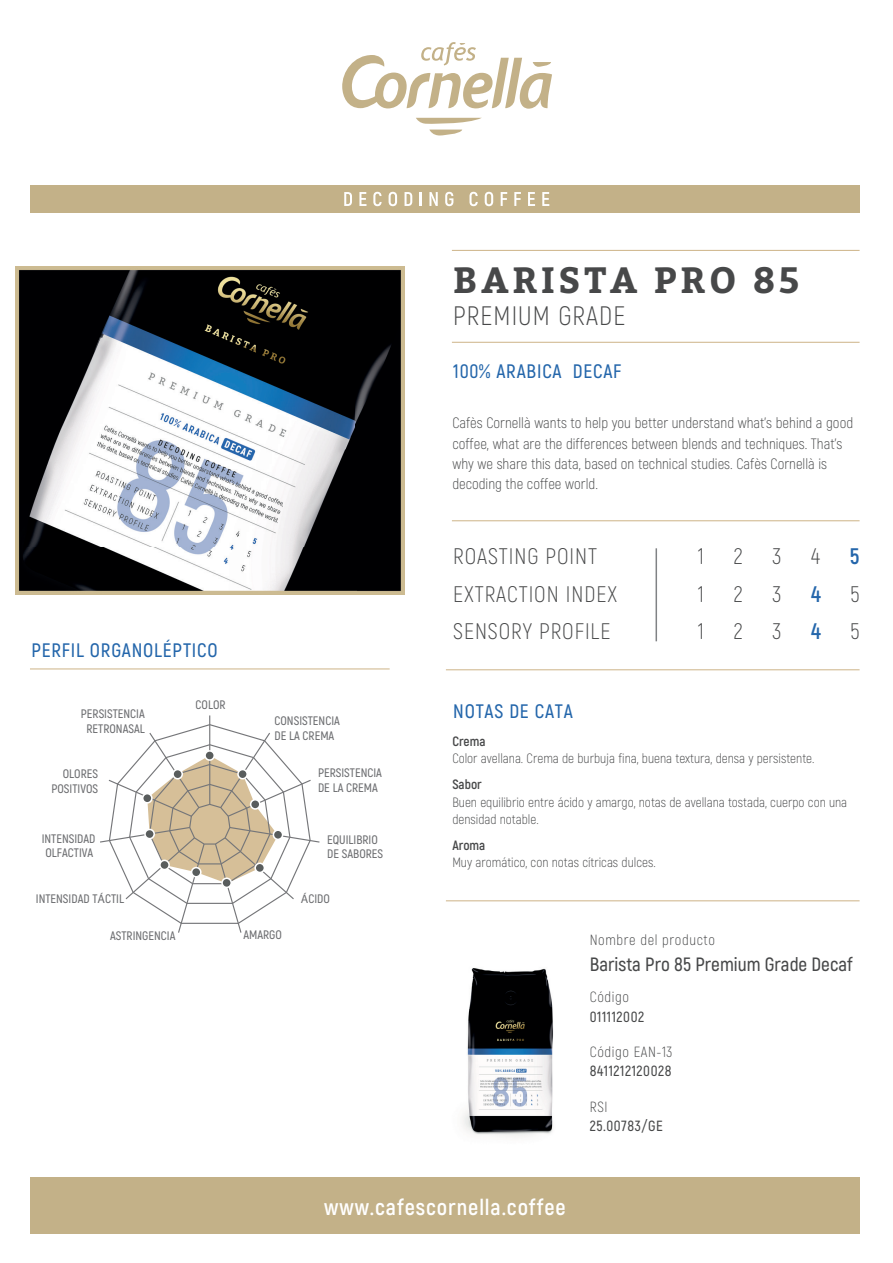
<style>
.page{position:relative;width:893px;height:1263px;background:#fff}
.page>*{position:absolute;margin:0;border:0;box-sizing:border-box;transform-origin:0 0}
.t1{font:700 36.45px "Bitter";letter-spacing:.105em;color:#474849}
.t2{font:300 26.7px "Akrobat";letter-spacing:.04em;color:#474849}
.t3{font:300 22.5px/36.8px "Akrobat";letter-spacing:.04em;color:#474849}
.t4{font:700 22.5px "Akrobat";letter-spacing:.04em;color:#fff}
.t5{font:700 22.5px "Akrobat";color:#2466ab}
.t6{font:600 19.5px "Akrobat";letter-spacing:.04em;color:#2466ab}
.t7{font:600 19.2px "Akrobat";color:#474849}
.t8{font:300 15px/20.2px "Akrobat";color:#474849}
.t9{font:300 14.7px "Akrobat";letter-spacing:.04em;color:#474849}
.t10{font:600 14.7px "Akrobat";letter-spacing:.04em;color:#474849}
.t11{font:300 13.5px/17.2px "Akrobat";color:#474849}
.t12{font:700 13.5px "Akrobat";color:#474849}
.t13{font:600 12.3px/14.9px "Akrobat";color:#6c6d70}
.s1{font-family:"Myriad Pro";font-weight:400}
</style>
<div class="page">
<img style="left:15px;top:266px;width:390px;height:329px">
<svg style="left:342px;top:42px;width:210px;height:93px"></svg>
<div style="left:30px;top:185px;width:830px;height:28px;background:#c3b188"></div>
<svg style="left:344px;top:192px;width:8px;height:14px"></svg>
<svg style="left:359px;top:192px;width:7px;height:14px"></svg>
<svg style="left:373px;top:192px;width:9px;height:14px"></svg>
<svg style="left:389px;top:192px;width:8px;height:14px"></svg>
<svg style="left:405px;top:192px;width:7px;height:14px"></svg>
<svg style="left:420px;top:192px;width:2px;height:14px"></svg>
<svg style="left:429px;top:192px;width:9px;height:14px"></svg>
<svg style="left:445px;top:192px;width:8px;height:14px"></svg>
<svg style="left:469px;top:192px;width:9px;height:14px"></svg>
<svg style="left:485px;top:192px;width:8px;height:14px"></svg>
<svg style="left:501px;top:192px;width:6px;height:14px"></svg>
<svg style="left:514px;top:192px;width:7px;height:14px"></svg>
<svg style="left:528px;top:192px;width:7px;height:14px"></svg>
<svg style="left:542px;top:192px;width:7px;height:14px"></svg>
<hr style="left:452px;top:250px;width:408px;height:1px;background:#cdb387">
<hr style="left:452px;top:342px;width:408px;height:1px;background:#cdb387">
<hr style="left:452px;top:520px;width:408px;height:1px;background:#cdb387">
<hr style="left:656px;top:548px;width:1px;height:93px;background:#808285">
<hr style="left:446px;top:669px;width:414px;height:1px;background:#cdb387">
<hr style="left:30px;top:668px;width:360px;height:1px;background:#cdb387">
<div style="left:30px;top:1177px;width:830px;height:56px;background:#c3b188"></div>
<hr style="left:446px;top:900px;width:414px;height:1px;background:#cdb387">
<img style="left:462px;top:968px;width:91px;height:169px">
<hr style="left:209px;top:715px;width:1px;height:89px;background:#757679">
<svg style="left:100px;top:723px;width:220px;height:210px"></svg>
<div style="left:205px;top:751px;width:9px;height:9px;background:#595d5d;border-radius:50%"></div>
<div style="left:204px;top:750px;width:11px;height:11px;border:2px solid #fff;border-radius:50%"></div>
<div style="left:238px;top:769px;width:9px;height:10px;background:#595d5d;border-radius:50%"></div>
<div style="left:237px;top:769px;width:11px;height:10px;border:2px solid #fff;border-radius:50%"></div>
<div style="left:251px;top:800px;width:9px;height:9px;background:#595d5d;border-radius:50%"></div>
<div style="left:250px;top:799px;width:11px;height:11px;border:2px solid #fff;border-radius:50%"></div>
<div style="left:273px;top:830px;width:10px;height:9px;background:#595d5d;border-radius:50%"></div>
<div style="left:273px;top:829px;width:10px;height:11px;border:2px solid #fff;border-radius:50%"></div>
<div style="left:255px;top:863px;width:9px;height:9px;background:#595d5d;border-radius:50%"></div>
<div style="left:254px;top:862px;width:11px;height:11px;border:2px solid #fff;border-radius:50%"></div>
<div style="left:222px;top:878px;width:9px;height:9px;background:#595d5d;border-radius:50%"></div>
<div style="left:221px;top:877px;width:11px;height:11px;border:2px solid #fff;border-radius:50%"></div>
<div style="left:192px;top:867px;width:9px;height:10px;background:#595d5d;border-radius:50%"></div>
<div style="left:191px;top:867px;width:11px;height:10px;border:2px solid #fff;border-radius:50%"></div>
<div style="left:160px;top:860px;width:9px;height:9px;background:#595d5d;border-radius:50%"></div>
<div style="left:159px;top:859px;width:11px;height:11px;border:2px solid #fff;border-radius:50%"></div>
<div style="left:145px;top:829px;width:9px;height:10px;background:#595d5d;border-radius:50%"></div>
<div style="left:144px;top:829px;width:11px;height:10px;border:2px solid #fff;border-radius:50%"></div>
<div style="left:143px;top:794px;width:9px;height:9px;background:#595d5d;border-radius:50%"></div>
<div style="left:142px;top:793px;width:11px;height:10px;border:2px solid #fff;border-radius:50%"></div>
<div style="left:173px;top:769px;width:9px;height:10px;background:#595d5d;border-radius:50%"></div>
<div style="left:172px;top:769px;width:11px;height:10px;border:2px solid #fff;border-radius:50%"></div>
<h1 class="t1" style="left:453px;top:258px;width:348px">BARISTA PRO 85</h1>
<h2 class="t2" style="left:453px;top:300px;width:174px">PREMIUM GRADE</h2>
<h3 class="t6" style="left:453px;top:359px;width:170px">100% ARABICA DECAF</h3>
<h3 class="t6" style="left:31px;top:638px;width:188px">PERFIL ORGANOLÉPTICO</h3>
<p class="t13" style="left:81px;top:706px;width:65px;text-align:center">PERSISTENCIA<br>RETRONASAL</p>
<p class="t13" style="left:51px;top:767px;width:48px;line-height:14.4px;text-align:right">OLORES<br>POSITIVOS</p>
<p class="t13" style="left:42px;top:831px;width:55px;line-height:14.4px;text-align:center">INTENSIDAD<br>OLFACTIVA</p>
<p class="t13" style="left:36px;top:891px;width:90px">INTENSIDAD T<span class="s1">Á</span>CTIL</p>
<p class="t13" style="left:196px;top:697px;width:31px">COLOR</p>
<p class="t13" style="left:274px;top:713px;width:67px">CONSISTENCIA<br>DE LA CREMA</p>
<p class="t13" style="left:318px;top:765px;width:65px">PERSISTENCIA<br>DE LA CREMA</p>
<p class="t13" style="left:327px;top:832px;width:57px;line-height:14.4px">EQUILIBRIO<br>DE SABORES</p>
<p class="t13" style="left:301px;top:891px;width:31px"><span class="s1">Á</span>CIDO</p>
<p class="t13" style="left:110px;top:928px;width:67px">ASTRINGENCIA</p>
<p class="t13" style="left:243px;top:927px;width:40px">AMARGO</p>
<p class="t8" style="left:452px;top:413px;width:402px">Cafès Cornellà wants to help you better understand what’s behind a good coffee, what are the differences between blends and techniques. That’s why we share this data, based on technical studies. Cafès Cornellà is decoding the coffee world.</p>
<h3 class="t3" style="left:453px;top:538px;width:145px">ROASTING POINT</h3>
<h3 class="t3" style="left:453px;top:576px;width:165px">EXTRACTION INDEX<br>SENSORY PROFILE</h3>
<h3 class="t6" style="left:453px;top:699px;width:121px">NOTAS DE CATA</h3>
<h3 class="t3" style="left:698px;top:538px;width:8px">1</h3>
<h3 class="t3" style="left:734px;top:538px;width:10px">2</h3>
<h3 class="t3" style="left:772px;top:538px;width:10px">3</h3>
<h3 class="t3" style="left:811px;top:538px;width:10px">4</h3>
<h3 class="t5" style="left:850px;top:542px;width:11px">5</h3>
<h3 class="t3" style="left:698px;top:576px;width:8px">1</h3>
<h3 class="t3" style="left:734px;top:576px;width:10px">2</h3>
<h3 class="t3" style="left:772px;top:576px;width:10px">3</h3>
<h3 class="t5" style="left:811px;top:581px;width:11px">4</h3>
<h3 class="t3" style="left:850px;top:576px;width:11px">5</h3>
<h3 class="t3" style="left:698px;top:613px;width:8px">1</h3>
<h3 class="t3" style="left:734px;top:613px;width:10px">2</h3>
<h3 class="t3" style="left:772px;top:613px;width:10px">3</h3>
<h3 class="t5" style="left:811px;top:617px;width:11px">4</h3>
<h3 class="t3" style="left:850px;top:613px;width:11px">5</h3>
<p class="t12" style="left:452px;top:733px;width:35px">Crema</p>
<p class="t11" style="left:452px;top:750px;width:364px">Color avellana. Crema de burbuja fina, buena textura, densa y persistente.</p>
<p class="t12" style="left:452px;top:776px;width:31px">Sabor</p>
<p class="t11" style="left:452px;top:793px;width:396px">Buen equilibrio entre ácido y amargo, notas de avellana tostada, cuerpo con una densidad notable.</p>
<p class="t12" style="left:452px;top:837px;width:35px">Aroma</p>
<p class="t11" style="left:452px;top:854px;width:205px">Muy aromático, con notas cítricas dulces.</p>
<p class="t9" style="left:590px;top:931px;width:127px">Nombre del producto</p>
<p class="t7" style="left:590px;top:952px;width:265px">Barista Pro 85 Premium Grade Decaf</p>
<p class="t9" style="left:590px;top:989px;width:41px">Código</p>
<p class="t10" style="left:590px;top:1008px;width:56px">011112002</p>
<p class="t9" style="left:590px;top:1043px;width:84px">Código EAN-13</p>
<p class="t10" style="left:590px;top:1062px;width:83px">8411212120028</p>
<p class="t9" style="left:590px;top:1098px;width:19px">RSI</p>
<p class="t10" style="left:590px;top:1117px;width:75px">25.00783/GE</p>
<h3 class="t4" style="left:324px;top:1193px;width:243px">www.cafescornella.coffee</h3>
</div>
